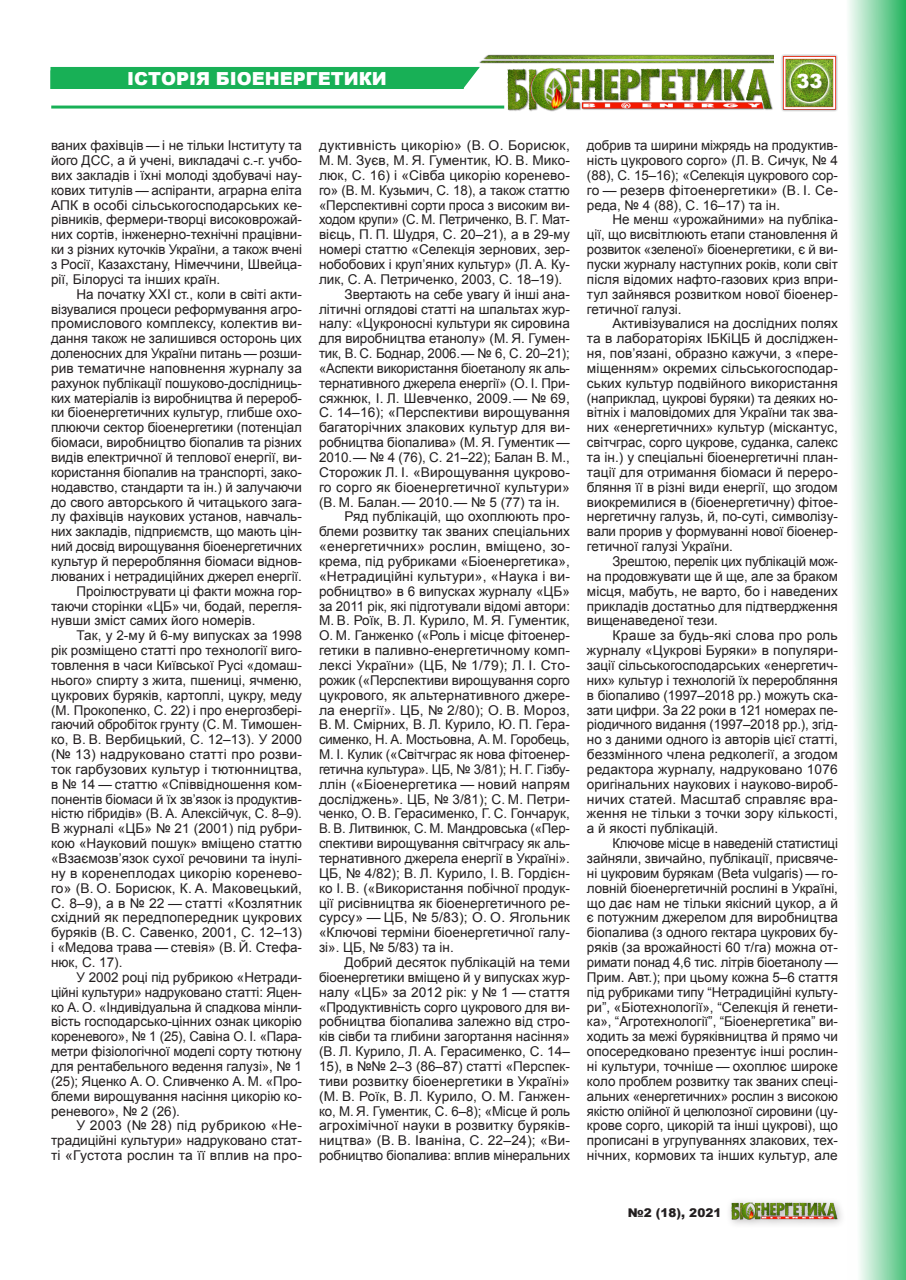
<style>
.page{position:relative;width:906px;height:1280px;background:#fff}
.page>*{position:absolute;margin:0;border:0;box-sizing:border-box;transform-origin:0 0}
.t1{font:900 19.5px "Arial";color:#fff}
.КОЛОНТИТУЛ{font:900 18px "Arial";color:#fff}
.Основной_Текст1{font:13.5px/14.9px "Arial";color:#231f20;text-align:justify}
.t2{font:900 12px "Arial";color:#231f20}
</style>
<div class="page">
<img style="left:781px;top:54px;width:57px;height:58px">
<div style="left:797px;top:74px;width:33px;height:23px;background:#231f20;opacity:.5"></div>
<img style="left:504px;top:68px;width:269px;height:44px">
<img style="left:479px;top:54px;width:294px;height:9px">
<div style="left:726px;top:1197px;width:120px;height:32px;background:#231f20;opacity:.35"></div>
<img style="left:730px;top:1200px;width:108px;height:21px">
<svg style="left:50px;top:67px;width:430px;height:21px"></svg>
<div style="left:51px;top:71px;width:412px;height:17px;background:#18b056"></div>
<div style="left:50px;top:70px;width:414px;height:19px;border:2px solid #18b056"></div>
<hr style="left:51px;top:106px;width:453px;height:3px;background:#18b056">
<svg style="left:848px;top:0;width:58px;height:1280px"></svg>
<p class="КОЛОНТИТУЛ" style="left:127px;top:65px;width:261px">ІСТОРІЯ БІОЕНЕРГЕТИКИ</p>
<h1 class="t1" style="left:796px;top:67px;width:28px">33</h1>
<p class="Основной_Текст1" style="left:51px;top:138px;width:252px">ваних фахівців — і не тільки Інституту та його ДСС, а й учені, викладачі с.-г. учбо&shy;вих закладів і їхні молоді здобувачі нау&shy;кових титулів — аспіранти, аграрна еліта АПК в особі сільськогосподарських ке&shy;рівників, фермери-творці високоврожай&shy;них сортів, інженерно-технічні працівни&shy;ки з різних куточків України, а також вчені з Росії, Казахстану, Німеччини, Швейца&shy;рії, Білорусі та інших країн.</p>
<p class="Основной_Текст1" style="left:51px;top:287px;width:252px;text-indent:26px">На початку ХХІ ст., коли в світі акти&shy;візувалися процеси реформування агро&shy;промислового комплексу, колектив ви&shy;дання також не залишився осторонь цих доленосних для України питань — розши&shy;рив тематичне наповнення журналу за рахунок публікації пошуково-дослідниць&shy;ких матеріалів із виробництва й перероб&shy;ки біоенергетичних культур, глибше охо&shy;плюючи сектор біоенергетики (потенціал біомаси, виробництво біопалив та різних видів електричної й теплової енергії, ви&shy;користання біопалив на транспорті, зако&shy;нодавство, стандарти та ін.) й залучаючи до свого авторського й читацького зага&shy;лу фахівців наукових установ, навчаль&shy;них закладів, підприємств, що мають цін&shy;ний досвід вирощування біоенергетичних культур й переробляння біомаси віднов&shy;люваних і нетрадиційних джерел енергії.</p>
<p class="Основной_Текст1" style="left:51px;top:584px;width:252px;text-indent:26px">Проілюструвати ці факти можна гор&shy;таючи сторінки «ЦБ» чи, бодай, перегля&shy;нувши зміст самих його номерів.</p>
<p class="Основной_Текст1" style="left:51px;top:628px;width:252px;text-indent:26px">Так, у 2-му й 6-му випусках за 1998 рік розміщено статті про технології виго&shy;товлення в часи Київської Русі «домаш&shy;нього» спирту з жита, пшениці, ячменю, цукрових буряків, картоплі, цукру, меду (М. Прокопенко, С. 22) і про енергозбері&shy;гаючий обробіток грунту (С. М. Тимошен&shy;ко, В. В. Вербицький, С. 12–13). У 2000 (№ 13) надруковано статті про розви&shy;ток гарбузових культур і тютюнництва, в № 14 — статтю «Співвідношення ком&shy;понентів біомаси й їх зв’язок із продуктив&shy;ністю гібридів» (В. А. Алексійчук, С. 8–9).<br>В журналі «ЦБ» № 21 (2001) під рубри&shy;кою «Науковий пошук» вміщено статтю «Взаємозв’язок сухої речовини та інулі&shy;ну в коренеплодах цикорію коренево&shy;го» (В. О. Борисюк, К. А. Маковецький, С. 8–9), а в № 22 — статті «Козлятник східний як передпопередник цукрових буряків (В. С. Савенко, 2001, С. 12–13) і «Медова трава — стевія» (В. Й. Стефа&shy;нюк, С. 17).</p>
<p class="Основной_Текст1" style="left:51px;top:970px;width:252px;text-indent:26px">У 2002 році під рубрикою «Нетради&shy;ційні культури» надруковано статті: Яцен&shy;ко А. О. «Індивідуальна й спадкова мінли&shy;вість господарсько-цінних ознак цикорію кореневого», № 1 (25), Савіна О. І. «Пара&shy;метри фізіологічної моделі сорту тютюну для рентабельного ведення галузі», № 1 (25); Яценко А. О. Сливченко А. М. «Про&shy;блеми вирощування насіння цикорію ко&shy;реневого», № 2 (26).</p>
<p class="Основной_Текст1" style="left:51px;top:1118px;width:252px;text-indent:26px">У 2003 (№ 28) під рубрикою «Не&shy;традиційні культури» надруковано стат&shy;ті «Густота рослин та її вплив на про-</p>
<p class="Основной_Текст1" style="left:319px;top:138px;width:252px">дуктивність цикорію» (В. О. Борисюк, М. М. Зуєв, М. Я. Гументик, Ю. В. Мико&shy;люк, С. 16) і «Сівба цикорію коренево&shy;го» (В. М. Кузьмич, С. 18), а також статтю «Перспективні сорти проса з високим ви&shy;ходом крупи» (С. М. Петриченко, В. Г. Мат&shy;вієць, П. П. Шудря, С. 20–21), а в 29-му номері статтю «Селекція зернових, зер&shy;нобобових і круп’яних культур» (Л. А. Ку&shy;лик, С. А. Петриченко, 2003, С. 18–19).</p>
<p class="Основной_Текст1" style="left:319px;top:287px;width:252px;text-indent:26px">Звертають на себе увагу й інші ана&shy;літичні оглядові статті на шпальтах жур&shy;налу: «Цукроносні культури як сировина для виробництва етанолу» (М. Я. Гумен&shy;тик, В. С. Боднар, 2006. — № 6, С. 20–21); «Аспекти використання біоетанолу як аль&shy;тернативного джерела енергії» (О. І. При&shy;сяжнюк, І. Л. Шевченко, 2009. — № 69, С. 14–16); «Перспективи вирощування багаторічних злакових культур для ви&shy;робництва біопалива» (М. Я. Гументик — 2010. — № 4 (76), С. 21–22); Балан В. М., Сторожик Л. І. «Вирощування цукрово&shy;го сорго як біоенергетичної культури» (В. М. Балан. — 2010. — № 5 (77) та ін.</p>
<p class="Основной_Текст1" style="left:319px;top:509px;width:252px;text-indent:26px">Ряд публікацій, що охоплюють про&shy;блеми розвитку так званих спеціальних «енергетичних» рослин, вміщено, зо&shy;крема, під рубриками «Біоенергетика», «Нетрадиційні культури», «Наука і ви&shy;робництво» в 6 випусках журналу «ЦБ» за 2011 рік, які підготували відомі автори:<br>М. В. Роїк, В. Л. Курило, М. Я. Гументик, О. М. Ганженко («Роль і місце фітоенер&shy;гетики в паливно-енергетичному комп&shy;лексі України» (ЦБ, № 1/79); Л. І. Сто&shy;рожик («Перспективи вирощування сорго цукрового, як альтернативного джере&shy;ла енергії». ЦБ, № 2/80); О. В. Мороз, В. М. Смірних, В. Л. Курило, Ю. П. Гера&shy;сименко, Н. А. Мостьовна, А. М. Горобець, М. І. Кулик («Світчграс як нова фітоенер&shy;гетична культура». ЦБ, № 3/81); Н. Г. Гізбу&shy;ллін («Біоенергетика — новий напрям досліджень». ЦБ, № 3/81); С. М. Петри&shy;ченко, О. В. Герасименко, Г. С. Гончарук, В. В. Литвинюк, С. М. Мандровська («Пер&shy;спективи вирощування світчграсу як аль&shy;тернативного джерела енергії в Україні».<br>ЦБ, № 4/82); В. Л. Курило, І. В. Гордієн&shy;ко І. В. («Використання побічної продук&shy;ції рисівництва як біоенергетичного ре&shy;сурсу» — ЦБ, № 5/83); О. О. Ягольник «Ключові терміни біоенергетичної галу&shy;зі». ЦБ, № 5/83) та ін.</p>
<p class="Основной_Текст1" style="left:319px;top:955px;width:252px;text-indent:26px">Добрий десяток публікацій на теми біоенергетики вміщено й у випусках жур&shy;налу «ЦБ» за 2012 рік: у № 1 — стаття «Продуктивність сорго цукрового для ви&shy;робництва біопалива залежно від стро&shy;ків сівби та глибини загортання насіння» (В. Л. Курило, Л. А. Герасименко, С. 14– 15), в №№ 2–3 (86–87) статті «Перспек&shy;тиви розвитку біоенергетики в Україні» (М. В. Роїк, В. Л. Курило, О. М. Ганжен&shy;ко, М. Я. Гументик, С. 6–8); «Місце й роль агрохімічної науки в розвитку буряків&shy;ництва» (В. В. Іваніна, С. 22–24); «Ви&shy;робництво біопалива: вплив мінеральних</p>
<p class="Основной_Текст1" style="left:587px;top:138px;width:252px">добрив та ширини міжрядь на продуктив&shy;ність цукрового сорго» (Л. В. Сичук, № 4 (88), С. 15–16); «Селекція цукрового сор&shy;го — резерв фітоенергетики» (В. І. Се&shy;реда, № 4 (88), С. 16–17) та ін.</p>
<p class="Основной_Текст1" style="left:587px;top:212px;width:252px;text-indent:26px">Не менш «урожайними» на публіка&shy;ції, що висвітлюють етапи становлення й розвиток «зеленої» біоенергетики, є й ви&shy;пуски журналу наступних років, коли світ після відомих нафто-газових криз впри&shy;тул зайнявся розвитком нової біоенер&shy;гетичної галузі.</p>
<p class="Основной_Текст1" style="left:587px;top:316px;width:252px;text-indent:26px">Активізувалися на дослідних полях та в лабораторіях ІБКіЦБ й досліджен&shy;ня, пов’язані, образно кажучи, з «пере&shy;міщенням» окремих сільськогосподар&shy;ських культур подвійного використання (наприклад, цукрові буряки) та деяких но&shy;вітніх і маловідомих для України так зва&shy;них «енергетичних» культур (міскантус, світчграс, сорго цукрове, суданка, салекс та ін.) у спеціальні біоенергетичні план&shy;тації для отримання біомаси й переро&shy;бляння її в різні види енергії, що згодом виокремилися в (біоенергетичну) фітое&shy;нергетичну галузь, й, по-суті, символізу&shy;вали прорив у формуванні нової біоенер&shy;гетичної галузі України.</p>
<p class="Основной_Текст1" style="left:587px;top:554px;width:252px;text-indent:26px">Зрештою, перелік цих публікацій мож&shy;на продовжувати ще й ще, але за браком місця, мабуть, не варто, бо і наведених прикладів достатньо для підтвердження вищенаведеної тези.</p>
<p class="Основной_Текст1" style="left:587px;top:628px;width:252px;text-indent:26px">Краше за будь-які слова про роль журналу «Цукрові Буряки» в популяри&shy;зації сільськогосподарських «енергетич&shy;них» культур і технологій їх переробляння в біопаливо (1997–2018 рр.) можуть ска&shy;зати цифри. За 22 роки в 121 номерах пе&shy;ріодичного видання (1997–2018 рр.), згід&shy;но з даними одного із авторів цієї статті, беззмінного члена редколегії, а згодом редактора журналу, надруковано 1076 оригінальних наукових і науково-вироб&shy;ничих статей. Масштаб справляє вра&shy;ження не тільки з точки зору кількості, а й якості публікацій.</p>
<p class="Основной_Текст1" style="left:587px;top:836px;width:252px;text-indent:26px">Ключове місце в наведеній статистиці зайняли, звичайно, публікації, присвяче&shy;ні цукровим бурякам (Beta vulgaris) — го&shy;ловній біоенергетичній рослині в Україні, що дає нам не тільки якісний цукор, а й є потужним джерелом для виробництва біопалива (з одного гектара цукрових бу&shy;ряків (за врожайності 60 т/га) можна от&shy;римати понад 4,6 тис. літрів біоетанолу — Прим. Авт.); при цьому кожна 5–6 стаття під рубриками типу “Нетрадиційні культу&shy;ри”, «Біотехнології», “Селекція й генети&shy;ка», “Агротехнології”, “Біоенергетика” ви&shy;ходить за межі буряківництва й прямо чи опосередковано презентує інші рослин&shy;ні культури, точніше — охоплює широке коло проблем розвитку так званих спеці&shy;альних «енергетичних» рослин з високою якістю олійної й целюлозної сировини (цу&shy;крове сорго, цикорій та інші цукрові), що прописані в угрупуваннях злакових, тех&shy;нічних, кормових та інших культур, але</p>
<p class="t2" style="left:628px;top:1204px;width:95px">№2 (18), 2021</p>
</div>
